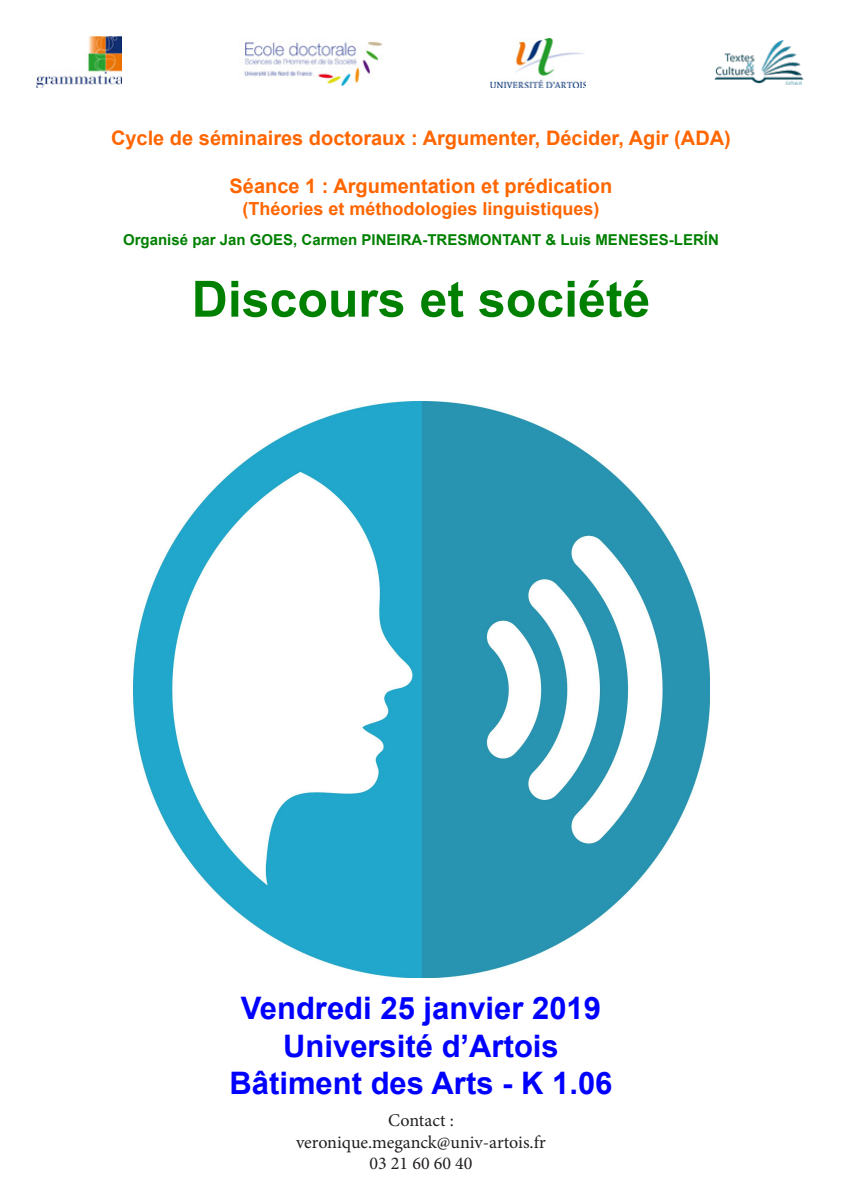
<style>
.page{position:relative;width:842px;height:1191px;background:#fff}
.page>*{position:absolute;margin:0;border:0;box-sizing:border-box;transform-origin:0 0}
.t1{font:700 50px "Arial";color:#008000}
.t2{font:700 31px "Arial";color:#00f}
.t3{font:700 20px "Arial";color:#f60}
.t4{font:18px "Minion Pro";color:#231f20}
.t5{font:700 18px "Arial";color:#f60}
.t6{font:700 15px "Arial";color:#008000}
</style>
<div class="page">
<img style="left:133px;top:402px;width:576px;height:575px">
<img style="left:36px;top:36px;width:86px;height:51px">
<img style="left:244px;top:41px;width:139px;height:44px">
<img style="left:491px;top:38px;width:94px;height:49px">
<img style="left:714px;top:40px;width:90px;height:44px">
<p class="t3" style="left:111px;top:125px;width:621px">Cycle de séminaires doctoraux : Argumenter, Décider, Agir (ADA)</p>
<p class="t3" style="left:230px;top:173px;width:384px">Séance 1 : Argumentation et prédication</p>
<p class="t5" style="left:242px;top:196px;width:359px">(Théories et méthodologies linguistiques)</p>
<p class="t6" style="left:123px;top:229px;width:597px">Organisé par Jan GOES, Carmen PINEIRA-TRESMONTANT &amp; Luis MENESES-LERÍN</p>
<p class="t1" style="left:192px;top:266px;width:460px">Discours et société</p>
<p class="t2" style="left:241px;top:987px;width:362px">Vendredi 25 janvier 2019</p>
<p class="t2" style="left:283px;top:1025px;width:277px">Université d’Artois</p>
<p class="t2" style="left:229px;top:1062px;width:385px">Bâtiment des Arts - K 1.06</p>
<p class="t4" style="left:388px;top:1108px;width:67px">Contact :</p>
<p class="t4" style="left:296px;top:1129px;width:251px">veronique.meganck@univ-artois.fr</p>
<p class="t4" style="left:370px;top:1151px;width:104px">03 21 60 60 40</p>
</div>
